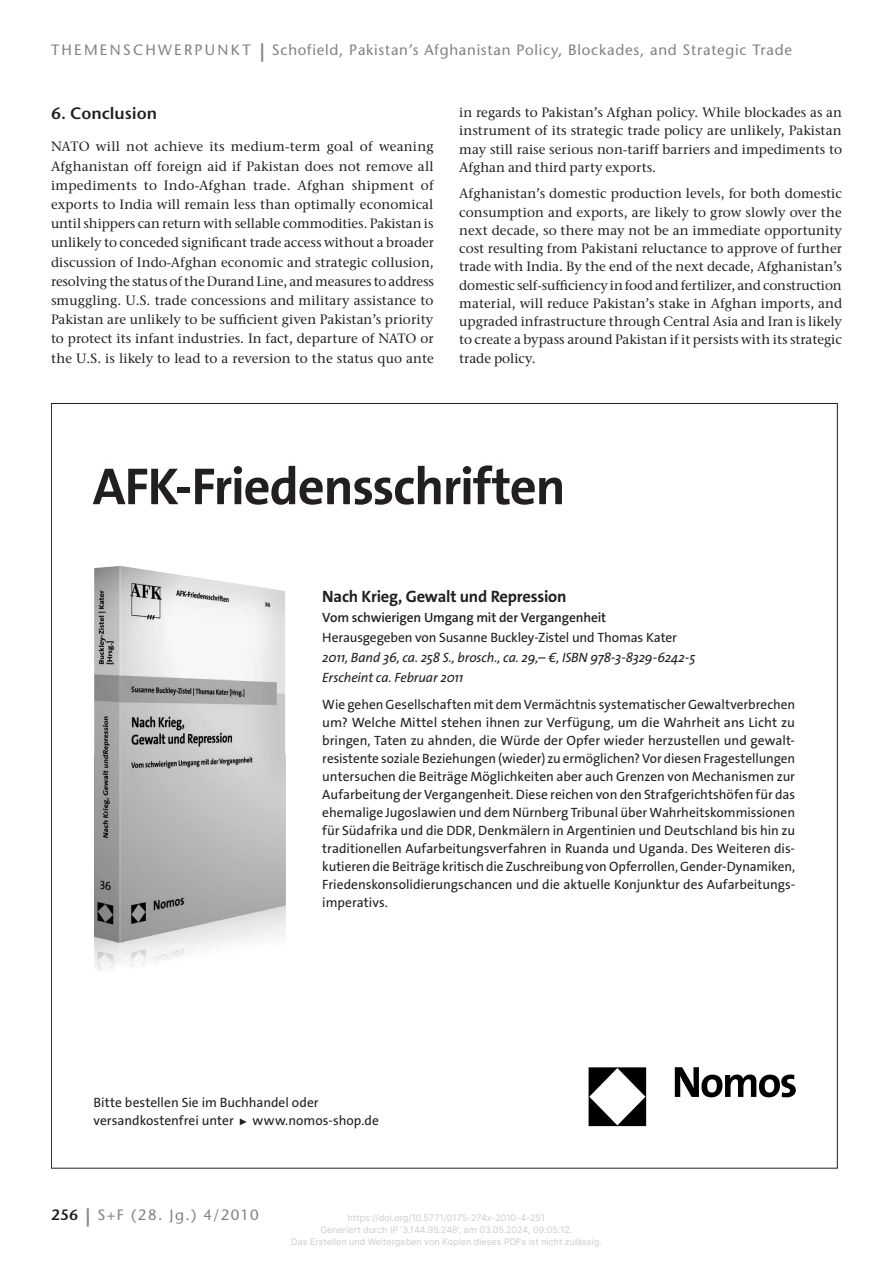
<style>
.page{position:relative;width:893px;height:1263px;background:#fff}
.page>*{position:absolute;margin:0;border:0;box-sizing:border-box;transform-origin:0 0}
.t1{font:700 52.5px "The Sans Os F";letter-spacing:-.025em;color:#231f20}
.t2{font:700 16.5px "The Sans Os F";letter-spacing:-.01em;color:#231f20}
.t3{font:16.5px "Stone Sans ITC Semi";color:#231f20}
.t4{font:15px "Stone Sans";letter-spacing:.05em;color:#808285}
.t5{font:500 15px "Stone Sans ITC";letter-spacing:.1em;color:#808285}
.t6{font:500 13.5px/18.3px "Stone Serif ITC";color:#231f20;text-align:justify}
.t7{font:13.5px/18px "The Sans Os F";letter-spacing:-.005em;color:#231f20}
.t8{font:italic 13.5px/20.1px "The Sans Os F";letter-spacing:-.01em;color:#231f20}
.t9{font:600 13.5px "The Sans Os F";letter-spacing:-.01em;color:#231f20}
.t10{font:9px/12px "Inter";color:#ccc;text-align:center}
.s1{font-family:"Stone Sans ITC";font-weight:500}
.s2{font-family:"Stone Sans ITC";font-weight:500;font-size:21px}
.s3{font-family:"Stone Sans ITC Semi";font-weight:400;color:#231f20}
.s4{font-size:21px}
</style>
<div class="page">
<img style="left:588px;top:1067px;width:208px;height:60px">
<svg style="left:240px;top:1118px;width:7px;height:7px"></svg>
<img style="left:94px;top:566px;width:191px;height:405px">
<p class="t4" style="left:51px;top:40px;width:743px"><span class="s1">THEMENSCHWERPUNK T</span> <span class="s2">|</span> Schofield, Pakistan’s Afghanistan Policy, Blockades, and Strategic Trade</p>
<p class="t3" style="left:51px;top:103px;width:108px">6. Conclusion</p>
<p class="t6" style="left:51px;top:137px;width:384px;line-height:19.2px">NATO will not achieve its medium-term goal of weaning Afghanistan off foreign aid if Pakistan does not remove all impediments to Indo-Afghan trade. Afghan shipment of exports to India will remain less than optimally economical until shippers can return with sellable commodities. Pakistan is unlikely to conceded significant trade access without a broader discussion of Indo-Afghan economic and strategic collusion, resolving the status of the Durand Line, and measures to address smuggling. U.S. trade concessions and military assistance to Pakistan are unlikely to be sufficient given Pakistan’s priority to protect its infant industries. In fact, departure of NATO or the U.S. is likely to lead to a reversion to the status quo ante</p>
<p class="t6" style="left:459px;top:103px;width:384px">in regards to Pakistan’s Afghan policy. While blockades as an instrument of its strategic trade policy are unlikely, Pakistan may still raise serious non-tariff barriers and impediments to Afghan and third party exports.</p>
<p class="t6" style="left:459px;top:184px;width:384px">Afghanistan’s domestic production levels, for both domestic consumption and exports, are likely to grow slowly over the next decade, so there may not be an immediate opportunity cost resulting from Pakistani reluctance to approve of further trade with India. By the end of the next decade, Afghanistan’s domestic self-sufficiency in food and fertilizer, and construction material, will reduce Pakistan’s stake in Afghan imports, and upgraded infrastructure through Central Asia and Iran is likely to create a bypass around Pakistan if it persists with its strategic trade policy.</p>
<h1 class="t1" style="left:93px;top:453px;width:474px">AFK-Friedensschriften</h1>
<p class="t2" style="left:322px;top:585px;width:246px">Nach Krieg, Gewalt und Repression</p>
<p class="t9" style="left:322px;top:608px;width:285px">Vom schwierigen Umgang mit der Vergangenheit</p>
<p class="t7" style="left:322px;top:628px;width:356px">Herausgegeben von Susanne Buckley-Zistel und Thomas Kater</p>
<p class="t8" style="left:322px;top:648px;width:375px">2011, Band 36, ca. 258 S., brosch., ca. 29,– €, ISBN 978-3-8329-6242-5<br>Erscheint ca. Februar 2011</p>
<p class="t7" style="left:322px;top:695px;width:474px;text-align:justify">Wie gehen Gesellschaften mit dem Vermächtnis systematischer Gewaltverbrechen um? Welche Mittel stehen ihnen zur Verfügung, um die Wahrheit ans Licht zu bringen, Taten zu ahnden, die Würde der Opfer wieder herzustellen und gewalt&shy;resistente soziale Beziehungen (wieder) zu ermöglichen? Vor diesen Fragestellungen untersuchen die Beiträge Möglichkeiten aber auch Grenzen von Mechanismen zur Aufarbeitung der Vergangenheit. Diese reichen von den Strafgerichtshöfen für das ehemalige Jugoslawien und dem Nürnberg Tribunal über Wahrheitskommissionen für Südafrika und die DDR, Denkmälern in Argentinien und Deutschland bis hin zu traditionellen Aufarbeitungsverfahren in Ruanda und Uganda. Des Weiteren dis&shy;kutieren die Beiträge kritisch die Zuschreibung von Opferrollen, Gender-Dynamiken, Friedenskonsolidierungschancen und die aktuelle Konjunktur des Aufarbeitungs&shy;imperativs.</p>
<p class="t7" style="left:94px;top:1094px;width:227px">Bitte bestellen Sie im Buchhandel oder versandkostenfrei unter</p>
<p class="t7" style="left:253px;top:1112px;width:128px">www.nomos-shop.de</p>
<p class="t5" style="left:51px;top:1206px;width:209px"><span class="s3">256</span> <span class="s4">|</span> S+F (28. Jg.) 4/2010</p>
<p class="t10" style="left:291px;top:1212px;width:312px">https://doi.org/10.5771/0175-274x-2010-4-251<br>Generiert durch IP '3.144.95.248', am 03.05.2024, 09:05:12.<br>Das Erstellen und Weitergeben von Kopien dieses PDFs ist nicht zulässig.</p>
</div>
